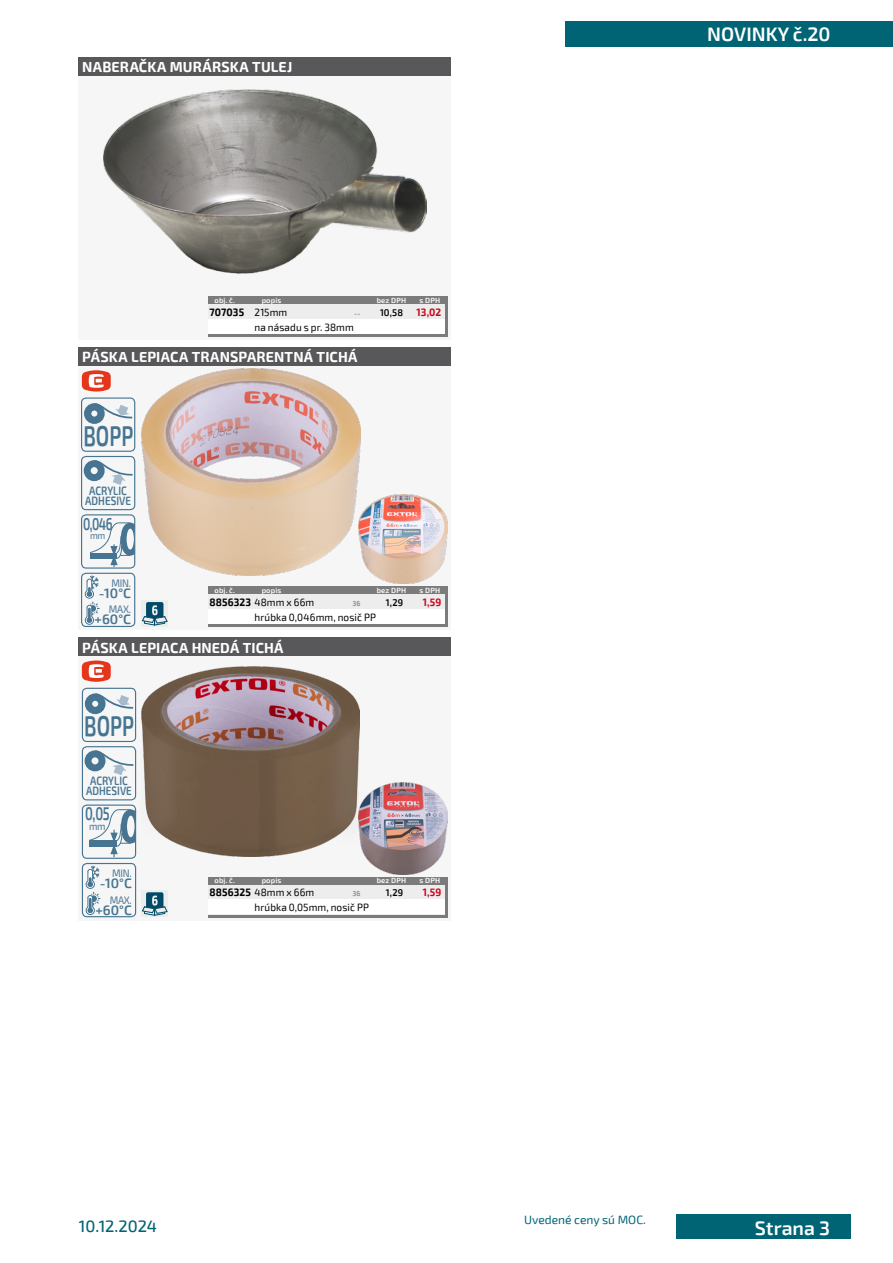
<style>
.page{position:relative;width:893px;height:1263px;background:#fff}
.page>*{position:absolute;margin:0;border:0;box-sizing:border-box;transform-origin:0 0}
.t1{font:600 28.8px "Exo 2";color:#467491;scale:.69 1}
.t2{font:600 19.5px "Exo 2";color:#fff}
.t3{font:600 18.45px "Exo 2";color:#467491;scale:.69 1}
.t4{font:600 17.1px "Exo 2";color:#467491;scale:.69 1}
.t5{font:500 16.5px "Exo 2";color:#006475}
.t6{font:700 14.25px "Exo 2";letter-spacing:.015em;color:#fff}
.t7{font:600 13.65px "Exo 2";color:#467491}
.t8{font:600 12.15px/9.9px "Exo 2";color:#467491;text-align:center;scale:.82 1}
.t9{font:12px "Exo 2";color:#006475}
.t10{font:10.95px "Exo 2";letter-spacing:-.025em;color:#467491;scale:.9 1}
.t11{font:10.65px "Exo 2";color:#467491;scale:.9 1}
.t12{font:10.5px "Exo 2";letter-spacing:.01em;color:#000;scale:.95 1}
.t13{font:700 10.5px "Exo 2";letter-spacing:.005em;color:#cd071e;scale:.95 1}
.t14{font:700 10.5px "Exo 2";letter-spacing:.01em;color:#000;scale:.95 1}
.t15{font:9.9px "Exo 2";color:#467491;scale:.9 1}
.t16{font:600 9.75px "Exo 2";letter-spacing:.015em;color:#000;scale:.95 1}
.t17{font:600 7.5px "Exo 2";letter-spacing:.025em;color:#fff}
.t18{font:500 7.2px "Exo 2";color:#707172;scale:.95 1}
.s1{font-weight:400}
.s2{font-weight:700}
</style>
<div class="page">
<div style="left:676px;top:1214px;width:174px;height:25px;background:#006475"></div>
<div style="left:566px;top:21px;width:327px;height:26px;background:#006475"></div>
<div style="left:79px;top:76px;width:372px;height:264px;background:#f6f6f6"></div>
<div style="left:79px;top:366px;width:372px;height:264px;background:#f6f6f6"></div>
<div style="left:79px;top:656px;width:372px;height:264px;background:#f6f6f6"></div>
<img style="left:103px;top:89px;width:324px;height:185px">
<img style="left:141px;top:369px;width:219px;height:207px">
<img style="left:141px;top:667px;width:219px;height:189px">
<img style="left:358px;top:494px;width:90px;height:90px">
<img style="left:358px;top:782px;width:89px;height:92px">
<div style="left:141px;top:600px;width:27px;height:27px;background:#eceded"></div>
<div style="left:146px;top:602px;width:17px;height:18px;background:#004a68;border-radius:2px"></div>
<svg style="left:142px;top:605px;width:26px;height:20px"></svg>
<div style="left:141px;top:890px;width:27px;height:27px;background:#eceded"></div>
<div style="left:146px;top:892px;width:17px;height:18px;background:#004a68;border-radius:2px"></div>
<svg style="left:142px;top:895px;width:26px;height:21px"></svg>
<div style="left:79px;top:57px;width:372px;height:19px;background:#58585a"></div>
<div style="left:79px;top:347px;width:372px;height:19px;background:#58585a"></div>
<div style="left:79px;top:637px;width:372px;height:19px;background:#58585a"></div>
<hr style="left:208px;top:334px;width:240px;height:3px;background:#7c7b7b">
<hr style="left:208px;top:624px;width:240px;height:3px;background:#7c7b7b">
<hr style="left:208px;top:914px;width:240px;height:3px;background:#7c7b7b">
<div style="left:208px;top:297px;width:240px;height:37px;background:#7c7b7b"></div>
<div style="left:208px;top:304px;width:237px;height:15px;background:#ededed"></div>
<div style="left:208px;top:319px;width:237px;height:15px;background:#fff"></div>
<div style="left:208px;top:587px;width:240px;height:37px;background:#7c7b7b"></div>
<div style="left:208px;top:594px;width:237px;height:15px;background:#ededed"></div>
<div style="left:208px;top:609px;width:237px;height:15px;background:#fff"></div>
<div style="left:208px;top:877px;width:240px;height:37px;background:#7c7b7b"></div>
<div style="left:208px;top:885px;width:237px;height:14px;background:#ededed"></div>
<div style="left:208px;top:899px;width:237px;height:15px;background:#fff"></div>
<svg style="left:82px;top:370px;width:29px;height:22px"></svg>
<svg style="left:82px;top:660px;width:29px;height:22px"></svg>
<svg style="left:85px;top:575px;width:14px;height:50px"></svg>
<div style="left:81px;top:573px;width:54px;height:54px;border:1px solid #467491;border-radius:4px"></div>
<div style="left:84px;top:403px;width:21px;height:21px;border:7px solid #467491;border-radius:50%"></div>
<svg style="left:93px;top:403px;width:40px;height:16px"></svg>
<div style="left:81px;top:397px;width:54px;height:55px;border:1px solid #467491;border-radius:4px"></div>
<div style="left:84px;top:460px;width:21px;height:21px;border:7px solid #467491;border-radius:50%"></div>
<svg style="left:93px;top:460px;width:40px;height:25px"></svg>
<div style="left:81px;top:456px;width:54px;height:54px;border:1px solid #467491;border-radius:4px"></div>
<svg style="left:90px;top:522px;width:43px;height:45px"></svg>
<div style="left:81px;top:514px;width:54px;height:55px;border:1px solid #467491;border-radius:4px"></div>
<svg style="left:86px;top:865px;width:14px;height:50px"></svg>
<div style="left:82px;top:863px;width:54px;height:54px;border:1px solid #467491;border-radius:4px"></div>
<div style="left:85px;top:693px;width:21px;height:21px;border:7px solid #467491;border-radius:50%"></div>
<svg style="left:93px;top:693px;width:41px;height:16px"></svg>
<div style="left:82px;top:688px;width:54px;height:54px;border:1px solid #467491;border-radius:4px"></div>
<div style="left:85px;top:750px;width:20px;height:21px;border:7px solid #467491;border-radius:50%"></div>
<svg style="left:93px;top:750px;width:41px;height:25px"></svg>
<div style="left:82px;top:746px;width:54px;height:54px;border:1px solid #467491;border-radius:4px"></div>
<svg style="left:89px;top:809px;width:45px;height:48px"></svg>
<div style="left:82px;top:804px;width:54px;height:55px;border:1px solid #467491;border-radius:4px"></div>
<h3 class="t6" style="left:82px;top:59px;width:212px">NABERAČKA MURÁRSKA TULEJ</h3>
<p class="t17" style="left:215px;top:296px;width:22px">obj. č.</p>
<p class="t17" style="left:262px;top:296px;width:21px">popis</p>
<p class="t17" style="left:377px;top:296px;width:31px">bez DPH</p>
<p class="t17" style="left:420px;top:296px;width:22px">s DPH</p>
<p class="t14" style="left:210px;top:306px;width:83px">707035 <span class="s1">215mm</span></p>
<p class="t18" style="left:354px;top:309px;width:8px">--</p>
<p class="t16" style="left:380px;top:307px;width:26px">10,58</p>
<p class="t13" style="left:417px;top:306px;width:27px">13,02</p>
<p class="t12" style="left:254px;top:321px;width:106px">na násadu s pr. 38mm</p>
<h3 class="t6" style="left:82px;top:349px;width:277px">PÁSKA LEPIACA TRANSPARENTNÁ TICHÁ</h3>
<h1 class="t1" style="left:83px;top:418px;width:74px">BOPP</h1>
<p class="t8" style="left:85px;top:486px;width:57px">ACRYLIC<br>ADHESIVE</p>
<h3 class="t4" style="left:83px;top:514px;width:44px">0,046</h3>
<p class="t15" style="left:90px;top:530px;width:18px">mm</p>
<p class="t10" style="left:111px;top:577px;width:23px">MIN.</p>
<h3 class="t7" style="left:99px;top:585px;width:34px">-10°C</h3>
<p class="t10" style="left:109px;top:603px;width:26px">MAX.</p>
<h3 class="t7" style="left:95px;top:611px;width:38px">+60°C</h3>
<p class="t17" style="left:215px;top:586px;width:22px">obj. č.</p>
<p class="t17" style="left:262px;top:586px;width:21px">popis</p>
<p class="t17" style="left:377px;top:586px;width:31px">bez DPH</p>
<p class="t17" style="left:420px;top:586px;width:22px">s DPH</p>
<p class="t12" style="left:210px;top:596px;width:112px"><span class="s2">8856323</span> 48mm x 66m</p>
<p class="t18" style="left:353px;top:599px;width:10px">36</p>
<p class="t16" style="left:386px;top:597px;width:20px">1,29</p>
<p class="t13" style="left:423px;top:596px;width:21px">1,59</p>
<p class="t12" style="left:254px;top:611px;width:129px">hrúbka 0,046mm, nosič PP</p>
<h3 class="t6" style="left:82px;top:639px;width:203px">PÁSKA LEPIACA HNEDÁ TICHÁ</h3>
<h1 class="t1" style="left:84px;top:709px;width:74px">BOPP</h1>
<p class="t8" style="left:86px;top:776px;width:57px">ACRYLIC<br>ADHESIVE</p>
<h3 class="t3" style="left:85px;top:803px;width:37px">0,05</h3>
<p class="t11" style="left:89px;top:820px;width:20px">mm</p>
<p class="t10" style="left:112px;top:867px;width:23px">MIN.</p>
<h3 class="t7" style="left:100px;top:875px;width:34px">-10°C</h3>
<p class="t10" style="left:110px;top:893px;width:26px">MAX.</p>
<h3 class="t7" style="left:95px;top:902px;width:38px">+60°C</h3>
<p class="t17" style="left:215px;top:876px;width:22px">obj. č.</p>
<p class="t17" style="left:262px;top:876px;width:21px">popis</p>
<p class="t17" style="left:377px;top:876px;width:31px">bez DPH</p>
<p class="t17" style="left:420px;top:876px;width:22px">s DPH</p>
<p class="t12" style="left:210px;top:886px;width:112px"><span class="s2">8856325</span> 48mm x 66m</p>
<p class="t18" style="left:353px;top:889px;width:10px">36</p>
<p class="t16" style="left:386px;top:887px;width:20px">1,29</p>
<p class="t13" style="left:423px;top:886px;width:21px">1,59</p>
<p class="t12" style="left:254px;top:901px;width:122px">hrúbka 0,05mm, nosič PP</p>
<h2 class="t2" style="left:707px;top:23px;width:125px">NOVINKY č.20</h2>
<h3 class="t5" style="left:79px;top:1216px;width:80px">10.12.2024</h3>
<p class="t9" style="left:524px;top:1213px;width:123px">Uvedené ceny sú MOC.</p>
<h2 class="t2" style="left:755px;top:1216px;width:77px">Strana 3</h2>
</div>
